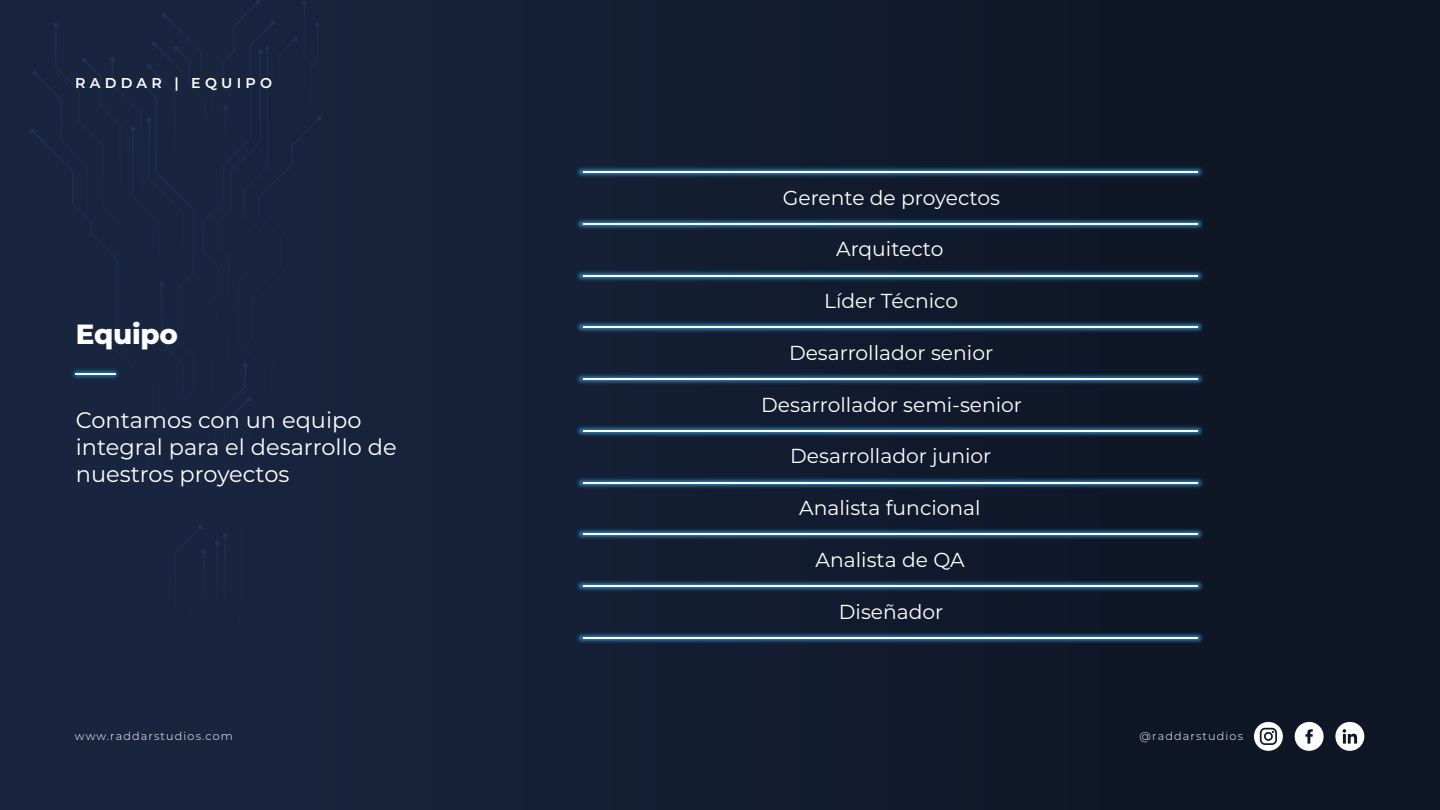
<style>
.page{position:relative;width:1440px;height:810px;background:#fff}
.page>*{position:absolute;margin:0;border:0;box-sizing:border-box;transform-origin:0 0}
.t1{font:800 27.75px "Montserrat";letter-spacing:-.01em;color:#fff}
.t2{font:22.5px/27px "Montserrat";color:#fff}
.t3{font:20.25px "Montserrat";color:#fff}
.t4{font:600 14.25px "Montserrat";letter-spacing:.3em;color:#fff}
.t5{font:300 11.25px "Montserrat";letter-spacing:.1em;color:#fff}
</style>
<div class="page">
<div style="left:0;top:0;width:1439px;height:810px;background:linear-gradient(to right,#1a2742,#0d1423)"></div>
<div style="left:32px;top:0;width:290px;height:662px;background:#19253f"></div>
<img style="left:48px;top:344px;width:96px;height:59px">
<hr style="left:76px;top:373px;width:40px;height:1px;background:#fff">
<img style="left:553px;top:202px;width:674px;height:44px">
<hr style="left:583px;top:223px;width:615px;height:2px;background:#fff">
<img style="left:553px;top:246px;width:674px;height:52px">
<hr style="left:583px;top:275px;width:615px;height:1px;background:#fff">
<img style="left:553px;top:298px;width:674px;height:52px">
<hr style="left:583px;top:327px;width:615px;height:1px;background:#fff">
<img style="left:553px;top:350px;width:674px;height:51px">
<hr style="left:583px;top:378px;width:615px;height:2px;background:#fff">
<img style="left:553px;top:401px;width:674px;height:52px">
<hr style="left:583px;top:430px;width:615px;height:2px;background:#fff">
<img style="left:553px;top:453px;width:674px;height:52px">
<hr style="left:583px;top:482px;width:615px;height:1px;background:#fff">
<img style="left:553px;top:505px;width:674px;height:52px">
<hr style="left:583px;top:534px;width:615px;height:1px;background:#fff">
<img style="left:553px;top:143px;width:674px;height:59px">
<hr style="left:583px;top:171px;width:615px;height:2px;background:#fff">
<img style="left:553px;top:557px;width:674px;height:51px">
<hr style="left:583px;top:585px;width:615px;height:2px;background:#fff">
<img style="left:553px;top:608px;width:674px;height:59px">
<hr style="left:583px;top:637px;width:615px;height:2px;background:#fff">
<svg style="left:1335px;top:722px;width:29px;height:29px"></svg>
<svg style="left:1295px;top:722px;width:29px;height:29px"></svg>
<svg style="left:1254px;top:722px;width:29px;height:29px"></svg>
<p class="t4" style="left:75px;top:73px;width:199px">RADDAR | EQUIPO</p>
<h1 class="t1" style="left:76px;top:313px;width:104px">Equipo</h1>
<p class="t2" style="left:76px;top:405px;width:322px">Contamos con un equipo integral para el desarrollo de nuestros proyectos</p>
<p class="t3" style="left:783px;top:184px;width:219px">Gerente de proyectos</p>
<p class="t3" style="left:836px;top:235px;width:109px">Arquitecto</p>
<p class="t3" style="left:824px;top:287px;width:135px">Líder Técnico</p>
<p class="t3" style="left:789px;top:339px;width:206px">Desarrollador senior</p>
<p class="t3" style="left:761px;top:391px;width:262px">Desarrollador semi-senior</p>
<p class="t3" style="left:790px;top:442px;width:203px">Desarrollador junior</p>
<p class="t3" style="left:799px;top:494px;width:183px">Analista funcional</p>
<p class="t3" style="left:816px;top:546px;width:151px">Analista de QA</p>
<p class="t3" style="left:839px;top:597px;width:106px">Diseñador</p>
<p class="t5" style="left:75px;top:728px;width:159px">www.raddarstudios.com</p>
<p class="t5" style="left:1140px;top:728px;width:105px">@raddarstudios</p>
</div>
